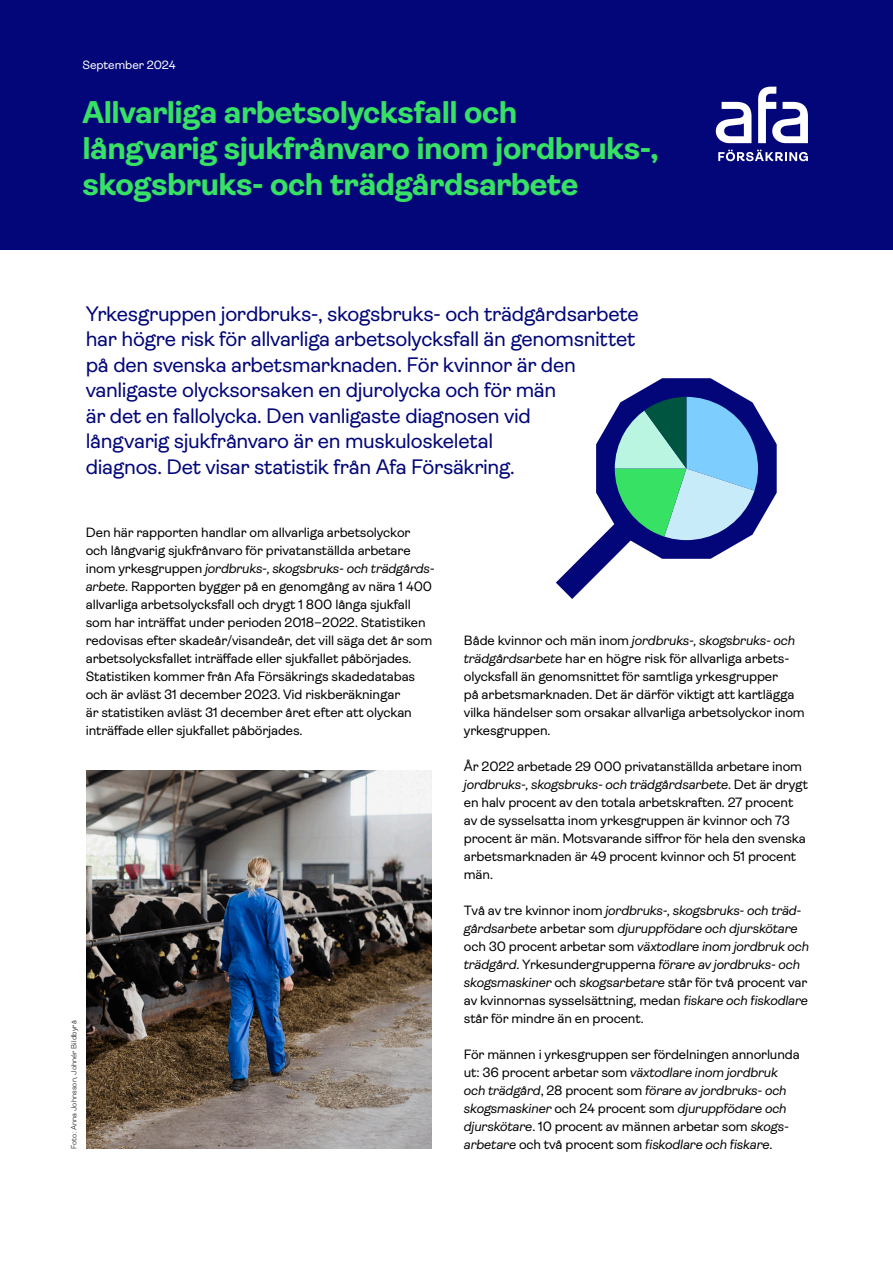
<style>
.page{position:relative;width:893px;height:1263px;background:#fff}
.page>*{position:absolute;margin:0;border:0;box-sizing:border-box;transform-origin:0 0}
.Rubrik_sid_1{font:700 31.5px/36px "Ambit";letter-spacing:-.015em;color:#37e164}
.Ingress_14_17_Reg{font:21px/25.5px "Ambit";letter-spacing:-.015em;color:#020678}
.Brödtext_9_12{font:13.5px/18px "Ambit";letter-spacing:-.01em;color:#000}
.t1{font:italic 13.5px/18px "Ambit";letter-spacing:-.01em;color:#000}
.Månad_och_år{font:12px "Ambit";letter-spacing:-.005em;color:#fff}
.Fotograf{font:300 7.5px "Ambit";letter-spacing:.01em;color:#000}
.s1{font-style:italic}
.s2{font-style:normal}
</style>
<div class="page">
<div style="left:0;top:0;width:893px;height:249px;background:#020678"></div>
<svg style="left:718px;top:150px;width:90px;height:11px"></svg>
<svg style="left:758px;top:87px;width:50px;height:56px"></svg>
<svg style="left:716px;top:102px;width:35px;height:41px"></svg>
<img style="left:87px;top:771px;width:344px;height:378px">
<svg style="left:556px;top:378px;width:221px;height:221px"></svg>
<svg style="left:615px;top:397px;width:143px;height:143px;background:#66a9b7"></svg>
<p class="Månad_och_år" style="left:82px;top:58px;width:95px">September 2024</p>
<h3 class="Rubrik_sid_1" style="left:82px;top:94px;width:577px">Allvarliga arbetsolycksfall och långvarig sjukfrånvaro inom jordbruks-, skogsbruks- och trädgårdsarbete</h3>
<p class="Ingress_14_17_Reg" style="left:86px;top:301px;width:555px">Yrkesgruppen jordbruks-, skogsbruks- och trädgårdsarbete har högre risk för allvarliga arbetsolycksfall än genomsnittet på den svenska arbetsmarknaden. För kvinnor är den vanligaste olycksorsaken en djurolycka och för män<br>är det en fallolycka. Den vanligaste diagnosen vid<br>långvarig sjukfrånvaro är en muskuloskeletal<br>diagnos. Det visar statistik från Afa Försäkring.</p>
<p class="Brödtext_9_12" style="left:86px;top:523px;width:349px">Den här rapporten handlar om allvarliga arbetsolyckor och långvarig sjukfrånvaro för privatanställda arbetare inom yrkesgruppen <span class="s1">jordbruks-, skogsbruks- och trädgårds&shy;arbete</span>. Rapporten bygger på en genomgång av nära 1 400 allvarliga arbetsolycksfall och drygt 1 800 långa sjukfall som har inträffat under perioden 2018–2022. Statistiken redovisas efter skadeår/visandeår, det vill säga det år som arbetsolycksfallet inträffade eller sjukfallet påbörjades.<br>Statistiken kommer från Afa Försäkrings skadedatabas och är avläst 31 december 2023. Vid riskberäkningar<br>är statistiken avläst 31 december året efter att olyckan inträffade eller sjukfallet påbörjades.</p>
<p class="Fotograf" style="left:70px;top:1149px;width:130px;rotate:-90deg">Foto: Anna Johnsson, Johnér Bildbyrå</p>
<p class="Brödtext_9_12" style="left:464px;top:631px;width:342px">Både kvinnor och män inom <span class="s1">jordbruks-, skogsbruks- och trädgårdsarbete</span> har en högre risk för allvarliga arbets&shy;olycksfall än genomsnittet för samtliga yrkesgrupper<br>på arbetsmarknaden. Det är därför viktigt att kartlägga vilka händelser som orsakar allvarliga arbetsolyckor inom yrkesgruppen.</p>
<p class="Brödtext_9_12" style="left:464px;top:757px;width:346px">År 2022 arbetade 29 000 privatanställda arbetare inom <span class="s1">jordbruks-, skogsbruks- och trädgårdsarbete</span>. Det är drygt en halv procent av den totala arbetskraften. 27 procent av de sysselsatta inom yrkesgruppen är kvinnor och 73 procent är män. Motsvarande siffror för hela den svenska arbetsmarknaden är 49 procent kvinnor och 51 procent män.</p>
<p class="t1" style="left:464px;top:901px;width:347px"><span class="s2">Två av tre kvinnor inom</span> jordbruks-, skogsbruks- och träd&shy;gårdsarbete <span class="s2">arbetar som</span> djuruppfödare och djurskötare <span class="s2">och 30 procent arbetar som</span> växtodlare inom jordbruk och trädgård<span class="s2">. Yrkesundergrupperna</span> förare av jordbruks- och skogsmaskiner <span class="s2">och</span> skogsarbetare <span class="s2">står för två procent var av kvinnornas sysselsättning, medan</span> fiskare och fiskodlare <span class="s2">står för mindre än en procent.</span></p>
<p class="Brödtext_9_12" style="left:464px;top:1045px;width:337px">För männen i yrkesgruppen ser fördelningen annorlunda ut: 36 procent arbetar som <span class="s1">växtodlare inom jordbruk och trädgård</span>, 28 procent som <span class="s1">förare av jordbruks- och skogsmaskiner</span> och 24 procent som <span class="s1">djuruppfödare och djurskötare</span>. 10 procent av männen arbetar som <span class="s1">skogs&shy;arbetare</span> och två procent som <span class="s1">fiskodlare och fiskare</span>.</p>
</div>
